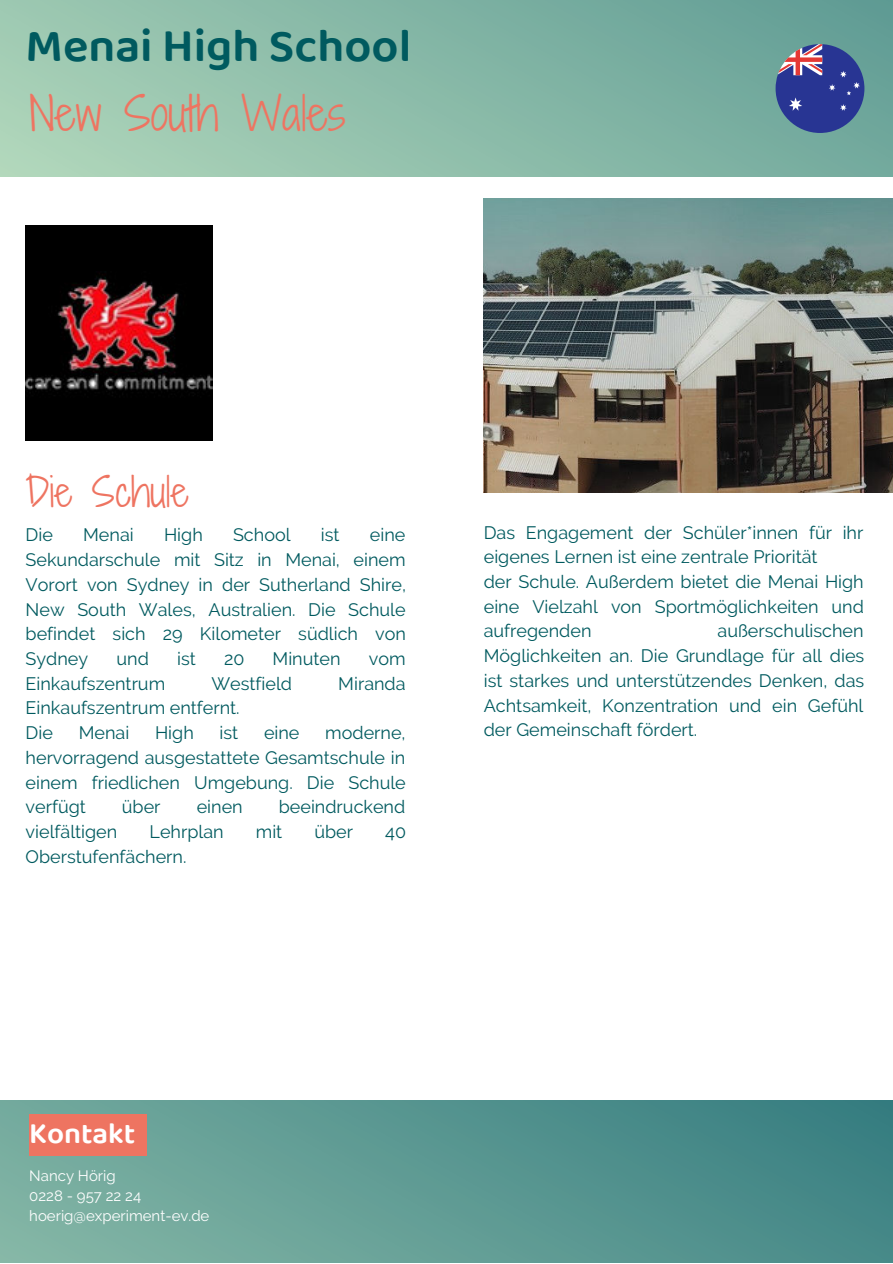
<style>
.page{position:relative;width:893px;height:1264px;background:#fff}
.page>*{position:absolute;margin:0;border:0;box-sizing:border-box;transform-origin:0 0}
.t1{font:600 47.55px "Baloo Tamma 2";color:#005a5f}
.t2{font:45px "Shadows Into Light Two";color:#ee7461}
.t3{font:39px "Shadows Into Light Two";color:#ee7461}
.t4{font:600 30px "Baloo Tamma 2";color:#fff}
.t5{font:18px/24.8px "Raleway";color:#005a5f;text-align:justify}
.t6{font:15px/20.2px "Raleway";color:#fff}
</style>
<div class="page">
<div style="left:0;top:0;width:892px;height:177px;background:linear-gradient(to right,#a8d1b7,#69a298)"></div>
<div style="left:0;top:1099px;width:892px;height:163px;background:linear-gradient(to right,#7fb1a2,#3c8284)"></div>
<div style="left:29px;top:1113px;width:118px;height:42px;background:#ee7461"></div>
<svg style="left:775px;top:44px;width:89px;height:89px;background:#4d5b97"></svg>
<img style="left:26px;top:225px;width:186px;height:215px">
<img style="left:483px;top:199px;width:409px;height:293px">
<h1 class="t1" style="left:26px;top:16px;width:387px">Menai High School</h1>
<h2 class="t2" style="left:29px;top:81px;width:318px">New South Wales</h2>
<h3 class="t3" style="left:26px;top:463px;width:165px">Die Schule</h3>
<p class="t5" style="left:26px;top:522px;width:382px;text-indent:344px">eine Sekundarschule mit Sitz in Menai, einem Vorort von Sydney in der Sutherland Shire, New South Wales, Australien. Die Schule befindet sich 29 Kilometer südlich von Sydney</p>
<p class="t5" style="left:26px;top:522px;width:29px">Die</p>
<p class="t5" style="left:83px;top:522px;width:52px">Menai</p>
<p class="t5" style="left:164px;top:522px;width:40px">High</p>
<p class="t5" style="left:233px;top:522px;width:59px">School</p>
<p class="t5" style="left:321px;top:522px;width:20px">ist</p>
<p class="t5" style="left:116px;top:646px;width:34px">und</p>
<p class="t5" style="left:177px;top:646px;width:20px">ist</p>
<p class="t5" style="left:224px;top:646px;width:22px">20</p>
<p class="t5" style="left:272px;top:646px;width:69px">Minuten</p>
<p class="t5" style="left:369px;top:646px;width:38px">vom</p>
<p class="t5" style="left:26px;top:671px;width:141px">Einkaufszentrum</p>
<p class="t5" style="left:211px;top:671px;width:82px">Westfield</p>
<p class="t5" style="left:338px;top:671px;width:69px">Miranda</p>
<p class="t5" style="left:26px;top:695px;width:215px">Einkaufszentrum entfernt.<br>Die</p>
<p class="t5" style="left:26px;top:720px;width:382px;text-indent:299px">moderne, hervorragend ausgestattete Gesamtschule in einem friedlichen Umgebung. Die Schule verfügt</p>
<p class="t5" style="left:79px;top:720px;width:52px">Menai</p>
<p class="t5" style="left:155px;top:720px;width:40px">High</p>
<p class="t5" style="left:219px;top:720px;width:20px">ist</p>
<p class="t5" style="left:264px;top:720px;width:37px">eine</p>
<p class="t5" style="left:122px;top:794px;width:40px">über</p>
<p class="t5" style="left:197px;top:794px;width:48px">einen</p>
<p class="t5" style="left:279px;top:794px;width:128px">beeindruckend</p>
<p class="t5" style="left:26px;top:819px;width:93px">vielfältigen</p>
<p class="t5" style="left:149px;top:819px;width:76px">Lehrplan</p>
<p class="t5" style="left:256px;top:819px;width:28px">mit</p>
<p class="t5" style="left:314px;top:819px;width:40px">über</p>
<p class="t5" style="left:385px;top:819px;width:22px">40</p>
<p class="t5" style="left:26px;top:844px;width:162px">Oberstufenfächern.</p>
<p class="t5" style="left:483px;top:519px;width:381px;text-align:left">Das Engagement der Schüler*innen für ihr eigenes Lernen ist eine zentrale Priorität<br>der Schule. Außerdem bietet die Menai High eine Vielzahl von Sportmöglichkeiten und aufregenden</p>
<p class="t5" style="left:483px;top:618px;width:382px;text-indent:234px">außerschulischen Möglichkeiten an. Die Grundlage für all dies ist starkes und unterstützendes Denken, das Achtsamkeit, Konzentration und ein Gefühl der Gemeinschaft fördert.</p>
<h3 class="t4" style="left:29px;top:1114px;width:108px">Kontakt</h3>
<p class="t6" style="left:29px;top:1165px;width:182px">Nancy Hörig<br>0228 - 957 22 24 hoerig@experiment-ev.de</p>
</div>
